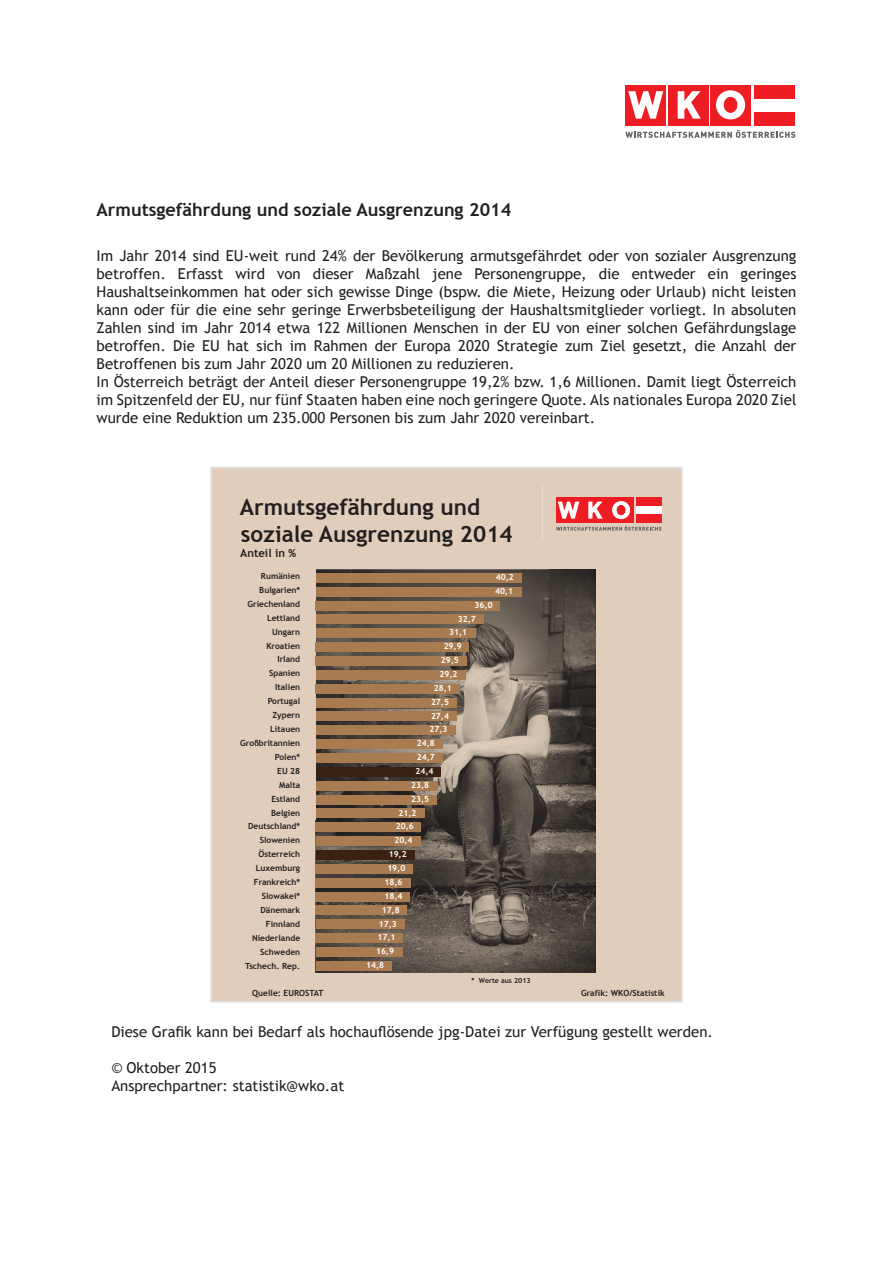
<style>
.page{position:relative;width:893px;height:1263px;background:#fff}
.page>*{position:absolute;margin:0;border:0;box-sizing:border-box;transform-origin:0 0}
.t1{font:700 22.5px/27px "Trebuchet MS";color:#231f20}
.t2{font:700 18px "Trebuchet MS";color:#231f20}
.t3{font:15px/18px "Trebuchet MS";color:#231f20}
.t4{font:700 11.25px "Trebuchet MS";color:#231f20}
.t5{font:700 8.4px/14px "Trebuchet MS";color:#231f20;text-align:right}
.t6{font:700 8.4px/14.2px "Trebuchet MS";color:#fff}
.t7{font:700 7.05px "Trebuchet MS";color:#231f20}
</style>
<div class="page">
<div style="left:710px;top:85px;width:41px;height:40px;background:#ee1d23"></div>
<div style="left:668px;top:85px;width:40px;height:40px;background:#ee1d23"></div>
<svg style="left:625px;top:130px;width:170px;height:8px"></svg>
<svg style="left:678px;top:91px;width:23px;height:28px"></svg>
<div style="left:626px;top:85px;width:40px;height:40px;background:#ee1d23"></div>
<svg style="left:628px;top:91px;width:35px;height:28px"></svg>
<div style="left:755px;top:85px;width:40px;height:14px;background:#ee1d23"></div>
<div style="left:755px;top:112px;width:40px;height:13px;background:#ee1d23"></div>
<svg style="left:716px;top:90px;width:29px;height:29px"></svg>
<div style="left:724px;top:97px;width:13px;height:15px;background:#ee1d23;border-radius:50%"></div>
<div style="left:724px;top:97px;width:13px;height:16px;border:1px solid #ee1d23;border-radius:50%"></div>
<svg style="left:210px;top:467px;width:473px;height:535px;background:#b1a294"></svg>
<div style="left:543px;top:485px;width:119px;height:56px;background:#e0cdbb"></div>
<div style="left:636px;top:506px;width:25px;height:8px;background:#fff"></div>
<div style="left:609px;top:498px;width:25px;height:25px;background:#ee1d23"></div>
<div style="left:582px;top:498px;width:25px;height:25px;background:#ee1d23"></div>
<svg style="left:556px;top:526px;width:105px;height:5px"></svg>
<svg style="left:588px;top:502px;width:15px;height:17px"></svg>
<div style="left:556px;top:498px;width:25px;height:25px;background:#ee1d23"></div>
<svg style="left:558px;top:502px;width:21px;height:17px"></svg>
<div style="left:636px;top:498px;width:25px;height:8px;background:#ee1d23"></div>
<div style="left:636px;top:514px;width:25px;height:9px;background:#ee1d23"></div>
<svg style="left:612px;top:501px;width:18px;height:18px"></svg>
<div style="left:617px;top:505px;width:8px;height:10px;background:#ee1d23;border-radius:50%"></div>
<div style="left:617px;top:505px;width:8px;height:10px;border:1px solid #ee1d23;border-radius:50%"></div>
<div style="left:316px;top:573px;width:206px;height:10px;background:#a97b50"></div>
<div style="left:316px;top:587px;width:205px;height:9px;background:#a97b50"></div>
<div style="left:316px;top:600px;width:184px;height:10px;background:#a97b50"></div>
<div style="left:316px;top:614px;width:167px;height:10px;background:#a97b50"></div>
<div style="left:316px;top:628px;width:159px;height:10px;background:#a97b50"></div>
<div style="left:316px;top:642px;width:153px;height:10px;background:#a97b50"></div>
<div style="left:316px;top:656px;width:151px;height:10px;background:#a97b50"></div>
<div style="left:316px;top:670px;width:149px;height:10px;background:#a97b50"></div>
<div style="left:316px;top:684px;width:144px;height:10px;background:#a97b50"></div>
<div style="left:316px;top:697px;width:141px;height:10px;background:#a97b50"></div>
<div style="left:316px;top:711px;width:140px;height:10px;background:#a97b50"></div>
<div style="left:316px;top:725px;width:139px;height:10px;background:#a97b50"></div>
<div style="left:316px;top:739px;width:127px;height:10px;background:#a97b50"></div>
<div style="left:316px;top:753px;width:126px;height:10px;background:#a97b50"></div>
<div style="left:316px;top:767px;width:125px;height:10px;background:#3a2111"></div>
<div style="left:316px;top:781px;width:121px;height:10px;background:#a97b50"></div>
<div style="left:316px;top:795px;width:120px;height:9px;background:#a97b50"></div>
<div style="left:316px;top:808px;width:108px;height:10px;background:#a97b50"></div>
<div style="left:316px;top:822px;width:105px;height:10px;background:#a97b50"></div>
<div style="left:316px;top:836px;width:104px;height:10px;background:#a97b50"></div>
<div style="left:316px;top:864px;width:97px;height:10px;background:#a97b50"></div>
<div style="left:316px;top:878px;width:95px;height:10px;background:#a97b50"></div>
<div style="left:316px;top:892px;width:94px;height:9px;background:#a97b50"></div>
<div style="left:316px;top:905px;width:91px;height:10px;background:#a97b50"></div>
<div style="left:316px;top:919px;width:88px;height:10px;background:#a97b50"></div>
<div style="left:316px;top:933px;width:87px;height:10px;background:#a97b50"></div>
<div style="left:316px;top:947px;width:86px;height:10px;background:#a97b50"></div>
<div style="left:316px;top:961px;width:76px;height:10px;background:#a97b50"></div>
<div style="left:316px;top:850px;width:98px;height:10px;background:#3a2111"></div>
<p class="t2" style="left:97px;top:199px;width:416px">Armutsgefährdung und soziale Ausgrenzung 2014</p>
<p class="t3" style="left:97px;top:246px;width:701px">Im Jahr 2014 sind EU-weit rund 24% der Bevölkerung armutsgefährdet oder von sozialer Ausgrenzung betroffen. Erfasst wird von dieser Maßzahl jene Personengruppe, die entweder ein geringes Haushaltseinkommen hat oder sich gewisse Dinge (bspw. die Miete, Heizung oder Urlaub) nicht leisten kann oder für die eine sehr geringe Erwerbsbeteiligung der Haushaltsmitglieder vorliegt. In absoluten Zahlen sind im Jahr 2014 etwa 122 Millionen Menschen in der EU von einer solchen Gefährdungslage betroffen. Die EU hat sich im Rahmen der Europa 2020 Strategie zum Ziel gesetzt, die Anzahl der Betroffenen bis zum Jahr 2020 um 20 Millionen zu reduzieren.<br>In Österreich beträgt der Anteil dieser Personengruppe 19,2% bzw. 1,6 Millionen. Damit liegt Österreich im Spitzenfeld der EU, nur fünf Staaten haben eine noch geringere Quote. Als nationales Europa 2020 Ziel wurde eine Reduktion um 235.000 Personen bis zum Jahr 2020 vereinbart.</p>
<h1 class="t1" style="left:240px;top:493px;width:274px">Armutsgefährdung und soziale Ausgrenzung 2014</h1>
<p class="t4" style="left:240px;top:546px;width:57px">Anteil in %</p>
<p class="t5" style="left:261px;top:569px;width:41px">Rumänien</p>
<p class="t5" style="left:259px;top:583px;width:42px">Bulgarien*</p>
<p class="t5" style="left:247px;top:597px;width:54px">Griechenland</p>
<p class="t5" style="left:267px;top:611px;width:35px">Lettland</p>
<p class="t5" style="left:272px;top:625px;width:30px">Ungarn</p>
<p class="t5" style="left:266px;top:639px;width:35px">Kroatien</p>
<p class="t5" style="left:269px;top:652px;width:33px">Irland<br>Spanien</p>
<p class="t5" style="left:275px;top:680px;width:27px">Italien</p>
<p class="t5" style="left:268px;top:694px;width:34px">Portugal</p>
<p class="t5" style="left:273px;top:708px;width:29px">Zypern</p>
<p class="t5" style="left:270px;top:722px;width:31px">Litauen</p>
<p class="t5" style="left:275px;top:750px;width:27px">Polen*</p>
<p class="t5" style="left:240px;top:736px;width:61px">Großbritannien</p>
<p class="t5" style="left:277px;top:764px;width:24px">EU 28</p>
<p class="t5" style="left:271px;top:792px;width:30px">Estland</p>
<p class="t5" style="left:279px;top:778px;width:23px">Malta</p>
<p class="t5" style="left:271px;top:805px;width:30px">Belgien</p>
<p class="t5" style="left:248px;top:819px;width:54px">Deutschland*</p>
<p class="t5" style="left:260px;top:833px;width:42px">Slowenien</p>
<p class="t5" style="left:254px;top:875px;width:48px">Frankreich*</p>
<p class="t5" style="left:258px;top:847px;width:43px">Österreich</p>
<p class="t5" style="left:256px;top:861px;width:46px">Luxemburg</p>
<p class="t5" style="left:262px;top:889px;width:40px">Slowakei*</p>
<p class="t5" style="left:260px;top:903px;width:41px">Dänemark</p>
<p class="t5" style="left:266px;top:917px;width:36px">Finnland</p>
<p class="t5" style="left:252px;top:931px;width:50px">Niederlande</p>
<p class="t5" style="left:260px;top:945px;width:41px">Schweden</p>
<p class="t5" style="left:245px;top:958px;width:57px">Tschech. Rep.</p>
<p class="t6" style="left:495px;top:570px;width:20px">40,2<br>40,1</p>
<p class="t6" style="left:475px;top:598px;width:19px">36,0</p>
<p class="t6" style="left:458px;top:611px;width:19px">32,7</p>
<p class="t6" style="left:449px;top:625px;width:19px">31,1</p>
<p class="t6" style="left:444px;top:639px;width:19px">29,9</p>
<p class="t6" style="left:441px;top:653px;width:19px">29,5</p>
<p class="t6" style="left:439px;top:667px;width:19px">29,2</p>
<p class="t6" style="left:434px;top:681px;width:19px">28,1</p>
<p class="t6" style="left:431px;top:695px;width:19px">27,5</p>
<p class="t6" style="left:431px;top:708px;width:19px">27,4</p>
<p class="t6" style="left:430px;top:722px;width:19px">27,3</p>
<p class="t6" style="left:417px;top:736px;width:19px">24,8</p>
<p class="t6" style="left:417px;top:750px;width:19px">24,7</p>
<p class="t6" style="left:415px;top:764px;width:19px">24,4</p>
<p class="t6" style="left:411px;top:778px;width:19px">23,8</p>
<p class="t6" style="left:411px;top:792px;width:19px">23,5</p>
<p class="t6" style="left:399px;top:805px;width:19px">21,2</p>
<p class="t6" style="left:396px;top:819px;width:19px">20,6</p>
<p class="t6" style="left:394px;top:833px;width:19px">20,4</p>
<p class="t6" style="left:387px;top:847px;width:19px">19,2</p>
<p class="t6" style="left:387px;top:861px;width:19px">19,0</p>
<p class="t6" style="left:385px;top:875px;width:19px">18,6</p>
<p class="t6" style="left:385px;top:889px;width:19px">18,4</p>
<p class="t6" style="left:382px;top:902px;width:19px">17,8</p>
<p class="t6" style="left:379px;top:916px;width:19px">17,3</p>
<p class="t6" style="left:377px;top:930px;width:19px">17,1</p>
<p class="t6" style="left:376px;top:944px;width:19px">16,9</p>
<p class="t6" style="left:366px;top:958px;width:19px">14,8</p>
<p class="t7" style="left:472px;top:976px;width:60px">* Werte aus 2013</p>
<p class="t6" style="left:389px;top:847px;width:19px">19,2</p>
<p class="t5" style="left:252px;top:986px;width:73px">Quelle: EUROSTAT</p>
<p class="t5" style="left:581px;top:986px;width:85px">Grafik: WKO/Statistik</p>
<p class="t3" style="left:111px;top:1023px;width:603px">Diese Grafik kann bei Bedarf als hochauflösende jpg-Datei zur Verfügung gestellt werden.</p>
<p class="t3" style="left:111px;top:1059px;width:234px">© Oktober 2015<br>Ansprechpartner: statistik@wko.at</p>
</div>
